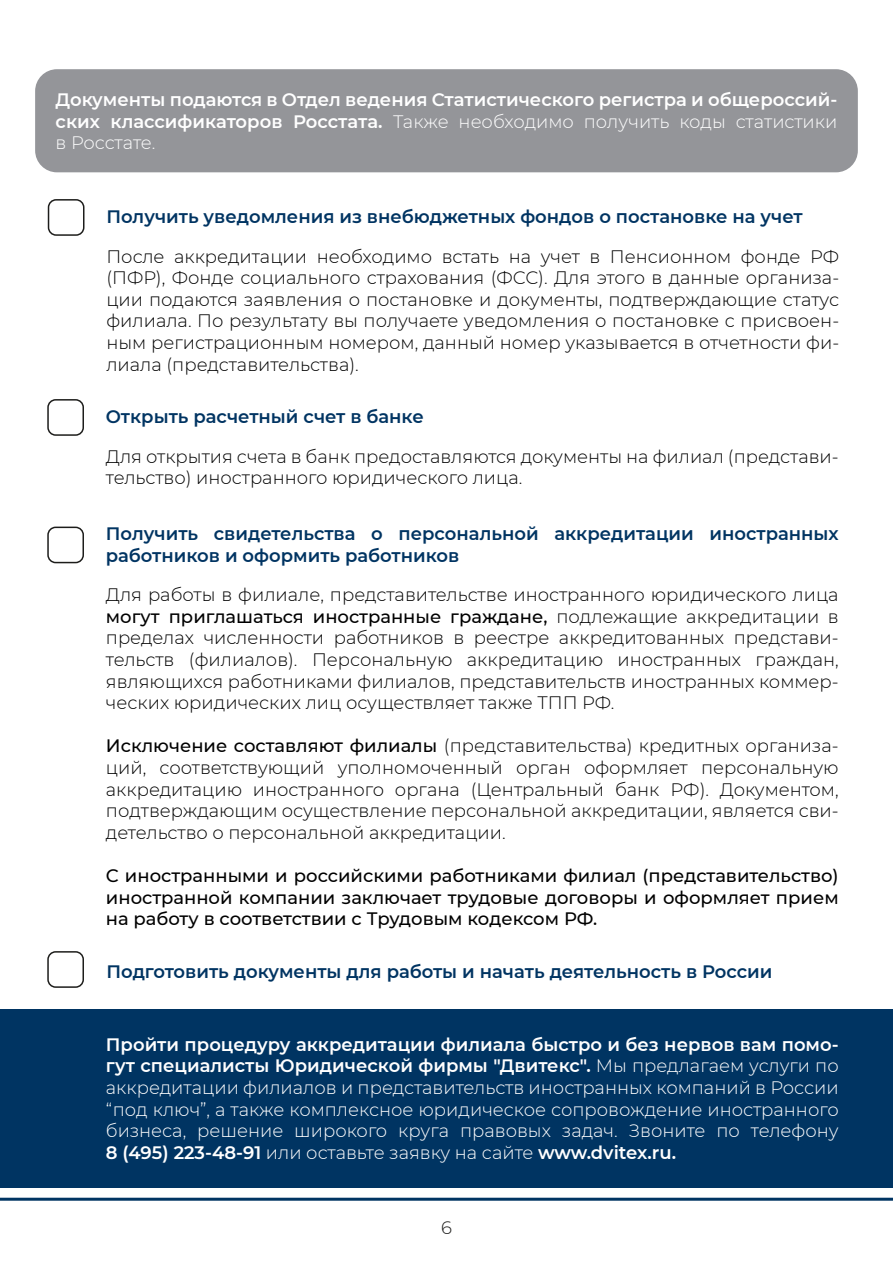
<style>
.page{position:relative;width:893px;height:1263px;background:#fff}
.page>*{position:absolute;margin:0;border:0;box-sizing:border-box;transform-origin:0 0}
.t1{font:300 18px/21.6px "Montserrat";color:#000;text-align:justify}
.t2{font:300 18px/21.6px "Montserrat";color:#fff;text-align:justify}
.t3{font:600 18px/21.6px "Montserrat";color:#003462}
.t4{font:500 18px/21.6px "Montserrat";color:#000;text-align:justify}
.t5{font:600 18px/21.6px "Montserrat";color:#fff;text-align:justify}
.t6{font:300 18px "Montserrat";color:#1d1d1b}
.s1{font-weight:300}
.s2{font-weight:500}
.s3{font-weight:600}
</style>
<div class="page">
<div style="left:0;top:1009px;width:893px;height:179px;background:#003462"></div>
<div style="left:35px;top:69px;width:823px;height:103px;background:#949599;border-radius:22px"></div>
<div style="left:48px;top:199px;width:36px;height:37px;border:2px solid #1d1d1b;border-radius:8px"></div>
<div style="left:47px;top:399px;width:37px;height:37px;border:2px solid #1d1d1b;border-radius:8px"></div>
<div style="left:47px;top:527px;width:37px;height:36px;border:2px solid #1d1d1b;border-radius:8px"></div>
<div style="left:47px;top:951px;width:37px;height:37px;border:2px solid #1d1d1b;border-radius:8px"></div>
<hr style="left:0;top:1198px;width:893px;height:3px;background:#003462">
<p class="t5" style="left:56px;top:88px;width:783px">Документы подаются в Отдел ведения Статистического регистра и общероссий&shy;ских классификаторов Росстата. <span class="s1">Также необходимо получить коды статистики в Росстате.</span></p>
<p class="t3" style="left:106px;top:205px;width:698px">Получить уведомления из внебюджетных фондов о постановке на учет</p>
<p class="t1" style="left:106px;top:245px;width:734px">После аккредитации необходимо встать на учет в Пенсионном фонде РФ (ПФР), Фонде социального страхования (ФСС). Для этого в данные организа&shy;ции подаются заявления о постановке и документы, подтверждающие статус филиала. По результату вы получаете уведомления о постановке с присвоен&shy;ным регистрационным номером, данный номер указывается в отчетности фи&shy;лиала (представительства).</p>
<p class="t3" style="left:106px;top:405px;width:319px">Открыть расчетный счет в банке</p>
<p class="t1" style="left:106px;top:445px;width:734px">Для открытия счета в банк предоставляются документы на филиал (представи&shy;тельство) иностранного юридического лица.</p>
<p class="t3" style="left:106px;top:522px;width:734px">Получить свидетельства о персональной аккредитации иностранных работников и оформить работников</p>
<p class="t1" style="left:106px;top:583px;width:734px">Для работы в филиале, представительстве иностранного юридического лица <span class="s2">могут приглашаться иностранные граждане,</span> подлежащие аккредитации в пределах численности работников в реестре аккредитованных представи&shy;тельств (филиалов). Персональную аккредитацию иностранных граждан, являющихся работниками филиалов, представительств иностранных коммер&shy;ческих юридических лиц осуществляет также ТПП РФ.</p>
<p class="t1" style="left:106px;top:735px;width:734px"><span class="s2">Исключение составляют филиалы</span> (представительства) кредитных организа&shy;ций, соответствующий уполномоченный орган оформляет персональную аккредитацию иностранного органа (Центральный банк РФ). Документом, подтверждающим осуществление персональной аккредитации, является сви&shy;детельство о персональной аккредитации.</p>
<p class="t4" style="left:106px;top:864px;width:734px">С иностранными и российскими работниками филиал (представительство) иностранной компании заключает трудовые договоры и оформляет прием на работу в соответствии с Трудовым кодексом РФ.</p>
<p class="t3" style="left:106px;top:960px;width:668px">Подготовить документы для работы и начать деятельность в России</p>
<p class="t2" style="left:106px;top:1033px;width:734px"><span class="s3">Пройти процедуру аккредитации филиала быстро и без нервов вам помо&shy;гут специалисты Юридической фирмы "Двитекс".</span> Мы предлагаем услуги по аккредитации филиалов и представительств иностранных компаний в России “под ключ”, а также комплексное юридическое сопровождение иностранного бизнеса, решение широкого круга правовых задач. Звоните по телефону <span class="s3">8 (495) 223-48-91</span> или оставьте заявку на сайте <span class="s3">www.dvitex.ru.</span></p>
<p class="t6" style="left:441px;top:1215px;width:12px">6</p>
</div>
